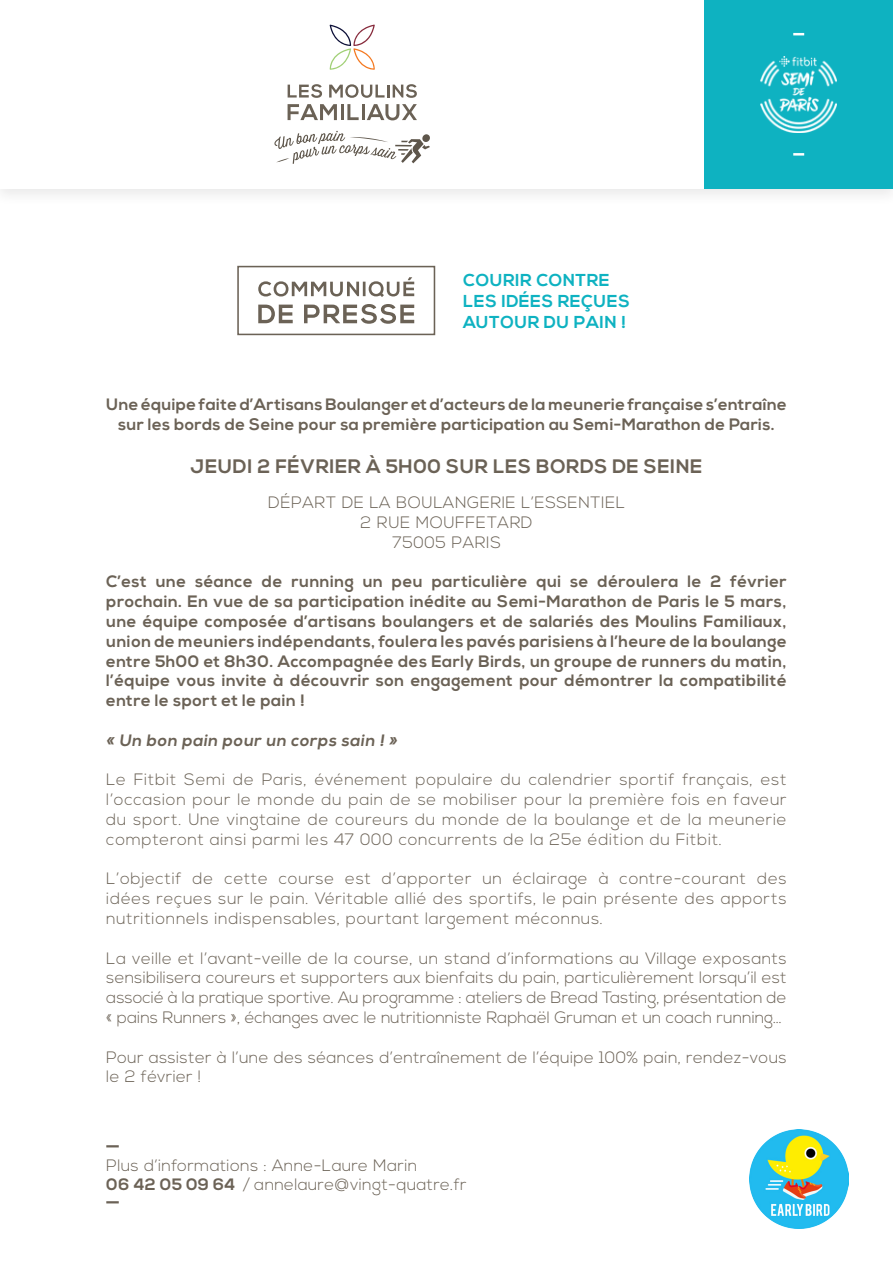
<style>
.page{position:relative;width:893px;height:1263px;background:#fff}
.page>*{position:absolute;margin:0;border:0;box-sizing:border-box;transform-origin:0 0}
.t1{font:700 19.5px "Nexa";letter-spacing:.03em;color:#6b6256}
.t2{font:700 17.25px/20.7px "Nexa";letter-spacing:.03em;color:#0eb2c1}
.t3{font:300 16.5px/19.8px "Nexa";letter-spacing:.02em;color:#6b6256;text-align:justify}
.t4{font:700 16.5px/19.8px "Nexa";letter-spacing:.02em;color:#6b6256;text-align:center}
.s1{font-weight:700}
</style>
<div class="page">
<div style="left:0;top:0;width:893px;height:207px;background:#f8f8f8"></div>
<div style="left:0;top:0;width:893px;height:189px;background:#fff"></div>
<svg style="left:258px;top:304px;width:156px;height:20px"></svg>
<svg style="left:258px;top:277px;width:156px;height:20px"></svg>
<div style="left:237px;top:266px;width:198px;height:69px;border:2px solid #6b6256"></div>
<svg style="left:106px;top:1145px;width:13px;height:2px"></svg>
<svg style="left:106px;top:1201px;width:13px;height:2px"></svg>
<div style="left:704px;top:0;width:189px;height:189px;background:#0eb2c1"></div>
<svg style="left:793px;top:33px;width:11px;height:2px"></svg>
<svg style="left:793px;top:153px;width:11px;height:3px"></svg>
<svg style="left:330px;top:25px;width:45px;height:45px"></svg>
<svg style="left:288px;top:84px;width:34px;height:14px"></svg>
<svg style="left:329px;top:84px;width:88px;height:14px"></svg>
<svg style="left:288px;top:104px;width:49px;height:16px"></svg>
<hr style="left:341px;top:104px;width:3px;height:16px;background:#6b6256">
<svg style="left:347px;top:104px;width:12px;height:16px"></svg>
<hr style="left:362px;top:104px;width:3px;height:16px;background:#6b6256">
<svg style="left:367px;top:104px;width:50px;height:16px"></svg>
<svg style="left:274px;top:131px;width:156px;height:33px"></svg>
<img style="left:760px;top:56px;width:77px;height:76px">
<img style="left:749px;top:1130px;width:99px;height:99px">
<p class="t2" style="left:463px;top:271px;width:168px">COURIR CONTRE<br>LES IDÉES REÇUES<br>AUTOUR DU PAIN !</p>
<p class="t4" style="left:106px;top:395px;width:682px">Une équipe faite d’Artisans Boulanger et d’acteurs de la meunerie française s’entraîne sur les bords de Seine pour sa première participation au Semi-Marathon de Paris.</p>
<p class="t1" style="left:191px;top:455px;width:513px">JEUDI 2 FÉVRIER À 5H00 SUR LES BORDS DE SEINE</p>
<p class="t3" style="left:268px;top:493px;width:358px">DÉPART DE LA BOULANGERIE L’ESSENTIEL</p>
<p class="t3" style="left:360px;top:513px;width:174px">2 RUE MOUFFETARD</p>
<p class="t3" style="left:392px;top:533px;width:110px">75005 PARIS</p>
<p class="t4" style="left:106px;top:572px;width:682px;text-align:justify">C’est une séance de running un peu particulière qui se déroulera le 2 février prochain. En vue de sa participation inédite au Semi-Marathon de Paris le 5 mars, une équipe composée d’artisans boulangers et de salariés des Moulins Familiaux, union de meuniers indépendants, foulera les pavés parisiens à l’heure de la boulange entre 5h00 et 8h30. Accompagnée des Early Birds, un groupe de runners du matin, l’équipe vous invite à découvrir son engagement pour démontrer la compatibilité entre le sport et le pain !</p>
<p class="t4" style="left:106px;top:731px;width:295px">« Un bon pain pour un corps sain ! »</p>
<p class="t3" style="left:106px;top:770px;width:682px">Le Fitbit Semi de Paris, événement populaire du calendrier sportif français, est l’occasion pour le monde du pain de se mobiliser pour la première fois en faveur du sport. Une vingtaine de coureurs du monde de la boulange et de la meunerie compteront ainsi parmi les 47 000 concurrents de la 25e édition du Fitbit.</p>
<p class="t3" style="left:106px;top:869px;width:682px">L’objectif de cette course est d’apporter un éclairage à contre-courant des idées reçues sur le pain. Véritable allié des sportifs, le pain présente des apports nutritionnels indispensables, pourtant largement méconnus.</p>
<p class="t3" style="left:106px;top:949px;width:682px">La veille et l’avant-veille de la course, un stand d’informations au Village exposants sensibilisera coureurs et supporters aux bienfaits du pain, particulièrement lorsqu’il est associé à la pratique sportive. Au programme : ateliers de Bread Tasting, présentation de « pains Runners », échanges avec le nutritionniste Raphaël Gruman et un coach running…</p>
<p class="t3" style="left:106px;top:1048px;width:682px">Pour assister à l’une des séances d’entraînement de l’équipe 100% pain, rendez-vous le 2 février !</p>
<p class="t3" style="left:106px;top:1156px;width:313px">Plus d’informations : Anne-Laure Marin</p>
<p class="t3" style="left:106px;top:1175px;width:362px"><span class="s1">06 42 05 09 64</span> / annelaure@vingt-quatre.fr</p>
</div>
